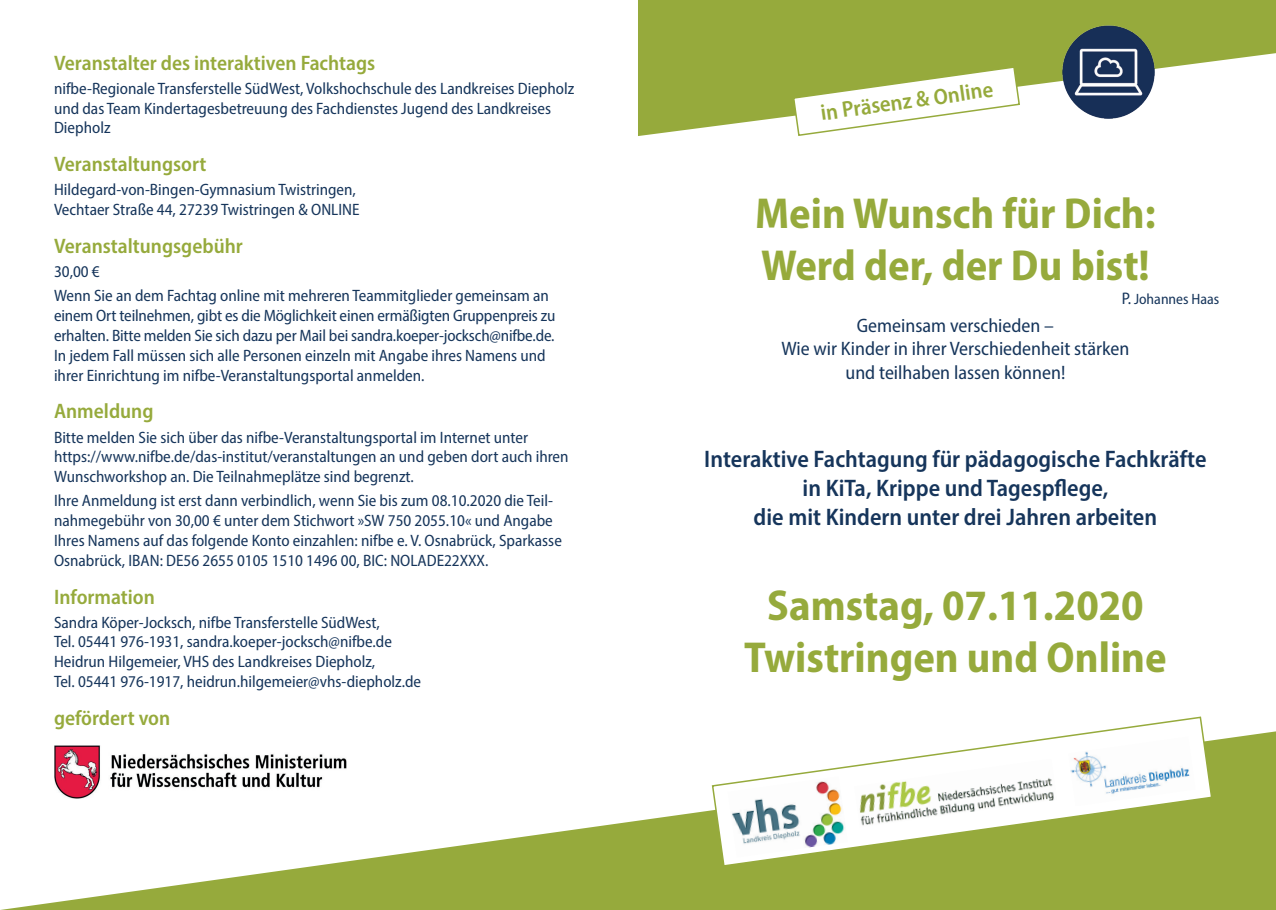
<style>
.page{position:relative;width:1276px;height:910px;background:#fff}
.page>*{position:absolute;margin:0;border:0;box-sizing:border-box;transform-origin:0 0}
.t1{font:700 semi-condensed 43.5px/52.2px "Myriad Pro";color:#96aa3c}
.t2{font:600 semi-condensed 24px/28.8px "Myriad Pro";color:#16355b;text-align:center}
.t3{font:600 semi-condensed 22.5px "Myriad Pro";color:#96aa3c}
.t4{font:600 semi-condensed 21px "Myriad Pro";color:#96aa3c}
.t5{font:semi-condensed 19.5px/23.4px "Myriad Pro";color:#16355b;text-align:center}
.t6{font:semi-condensed 16.5px/19.8px "Myriad Pro";color:#16355b}
.t7{font:semi-condensed 15px "Myriad Pro";color:#16355b}
.s1{font-size:16.8px}
</style>
<div class="page">
<svg style="left:0;top:731px;width:1276px;height:179px"></svg>
<svg style="left:638px;top:0;width:638px;height:136px;fill:#96aa3c"></svg>
<img style="left:54px;top:745px;width:293px;height:54px">
<svg style="left:711px;top:716px;width:502px;height:152px"></svg>
<img style="left:727px;top:776px;width:121px;height:81px">
<img style="left:854px;top:759px;width:203px;height:68px">
<img style="left:1068px;top:737px;width:127px;height:69px">
<svg style="left:792px;top:65px;width:229px;height:71px"></svg>
<img style="left:1058px;top:22px;width:100px;height:100px">
<p class="t4" style="left:54px;top:50px;width:323px">Veranstalter des interaktiven Fachtags</p>
<p class="t6" style="left:54px;top:78px;width:522px">nifbe-Regionale Transferstelle SüdWest, Volkshochschule des Landkreises Diepholz und das Team Kindertagesbetreuung des Fachdienstes Jugend des Landkreises<br>Diepholz</p>
<p class="t4" style="left:54px;top:151px;width:154px">Veranstaltungsort</p>
<p class="t6" style="left:54px;top:180px;width:307px">Hildegard-von-Bingen-Gymnasium Twistringen,<br>Vechtaer Straße 44, 27239 Twistringen &amp; ONLINE</p>
<p class="t4" style="left:54px;top:233px;width:190px">Veranstaltungsgebühr</p>
<p class="t6" style="left:54px;top:259px;width:496px;line-height:24px">30,00 €<br>Wenn Sie an dem Fachtag online mit mehreren Teammitglieder gemeinsam an</p>
<p class="t6" style="left:54px;top:305px;width:503px">einem Ort teilnehmen, gibt es die Möglichkeit einen ermäßigten Gruppenpreis zu erhalten. Bitte melden Sie sich dazu per Mail bei sandra.koeper-jocksch@nifbe.de.<br>In jedem Fall müssen sich alle Personen einzeln mit Angabe ihres Namens und ihrer Einrichtung im nifbe-Veranstaltungsportal anmelden.</p>
<p class="t4" style="left:54px;top:398px;width:101px">Anmeldung</p>
<p class="t6" style="left:54px;top:427px;width:516px">Bitte melden Sie sich über das nifbe-Veranstaltungsportal im Internet unter https://www.nifbe.de/das-institut/veranstaltungen an und geben dort auch ihren<br>Wunschworkshop an. Die Teilnahmeplätze sind begrenzt.</p>
<p class="t6" style="left:54px;top:490px;width:509px">Ihre Anmeldung ist erst dann verbindlich, wenn Sie bis zum 08.10.2020 die Teil&shy;nahmegebühr von 30,00 € unter dem Stichwort »SW 750 2055.10« und Angabe Ihres Namens auf das folgende Konto einzahlen: nifbe e. V. Osnabrück, Sparkasse Osnabrück, IBAN: DE56 2655 0105 1510 1496 00, BIC: NOLADE22XXX.</p>
<p class="t4" style="left:54px;top:583px;width:102px">Information</p>
<p class="t6" style="left:54px;top:612px;width:369px">Sandra Köper-Jocksch, nifbe Transferstelle SüdWest,<br>Tel. 05441 976-1931, sandra.koeper-jocksch@nifbe.de Heidrun Hilgemeier, VHS des Landkreises Diepholz,<br>Tel. 05441 976-1917, heidrun.hilgemeier@vhs-diepholz.de</p>
<p class="t4" style="left:54px;top:705px;width:118px">gefördert von</p>
<h3 class="t3" style="left:818px;top:99px;width:175px;rotate:-8deg">in Präsenz &amp; Online</h3>
<h1 class="t1" style="left:755px;top:186px;width:402px">Mein Wunsch für Dich:<br>Werd der, der Du bist!</h1>
<p class="t7" style="left:1121px;top:290px;width:99px"><span class="s1">P.</span> Johannes Haas</p>
<p class="t5" style="left:781px;top:314px;width:349px">Gemeinsam verschieden –<br>Wie wir Kinder in ihrer Verschiedenheit stärken und teilhaben lassen können!</p>
<h2 class="t2" style="left:704px;top:444px;width:504px">Interaktive Fachtagung für pädagogische Fachkräfte in KiTa, Krippe und Tagespflege,<br>die mit Kindern unter drei Jahren arbeiten</h2>
<h1 class="t1" style="left:744px;top:578px;width:424px;text-align:center">Samstag, 07.11.2020<br>Twistringen und Online</h1>
</div>
